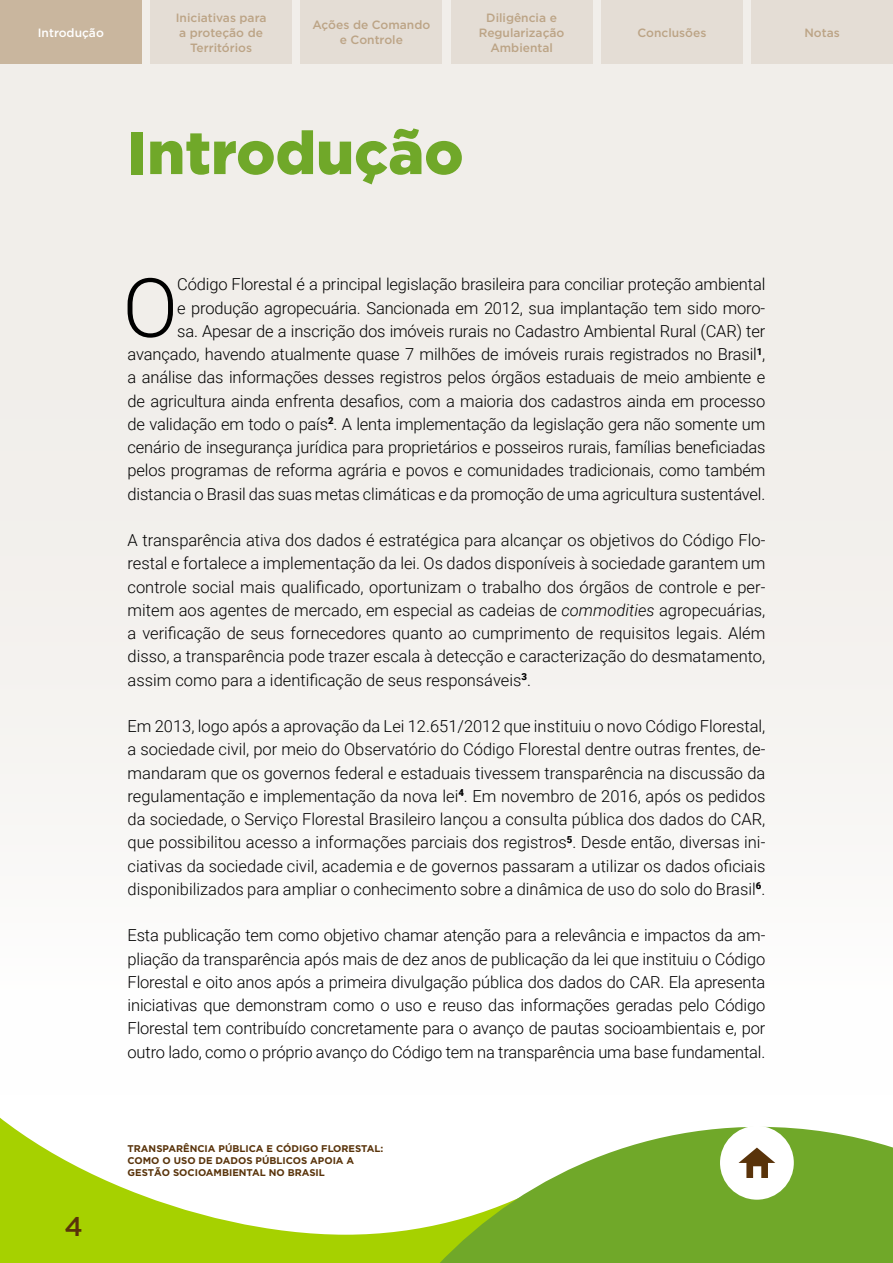
<style>
.page{position:relative;width:893px;height:1263px;background:#fff}
.page>*{position:absolute;margin:0;border:0;box-sizing:border-box;transform-origin:0 0}
.t1{font:300 81.9px "Roboto";color:#000}
.t2{font:900 60px "Gotham";color:#70a829}
.t3{font:500 27px "Gotham";color:#59330a}
.t4{font:300 16.5px/23.2px "Roboto";letter-spacing:-.01em;color:#000;text-align:justify}
.t5{font:500 12px/15px "Gotham";color:#bca486;text-align:center}
.t6{font:500 12px "Gotham";color:#fff}
.t7{font:700 9.75px/12px "Gotham";color:#59330a}
.s1{font-style:italic}
</style>
<div class="page">
<div style="left:0;top:0;width:893px;height:1094px;background:#f1eeea"></div>
<div style="left:0;top:0;width:142px;height:64px;background:#c9b69e"></div>
<div style="left:150px;top:0;width:142px;height:64px;background:#e4ddd5"></div>
<div style="left:300px;top:0;width:142px;height:64px;background:#e4ddd5"></div>
<div style="left:451px;top:0;width:141px;height:64px;background:#e4ddd5"></div>
<div style="left:601px;top:0;width:142px;height:64px;background:#e4ddd5"></div>
<svg style="left:0;top:1048px;width:549px;height:215px"></svg>
<svg style="left:403px;top:1127px;width:490px;height:136px;fill:#70a829"></svg>
<div style="left:720px;top:1126px;width:74px;height:74px;background:#fff;border-radius:50%"></div>
<svg style="left:738px;top:1147px;width:37px;height:31px"></svg>
<div style="left:751px;top:0;width:142px;height:64px;background:#e4ddd5"></div>
<p class="t6" style="left:38px;top:25px;width:68px">Introdução</p>
<p class="t5" style="left:176px;top:10px;width:92px">Iniciativas para a proteção de<br>Territórios</p>
<p class="t5" style="left:312px;top:17px;width:119px">Ações de Comando e Controle</p>
<p class="t5" style="left:479px;top:10px;width:87px">Diligência e<br>Regularização<br>Ambiental</p>
<h2 class="t2" style="left:128px;top:118px;width:338px">Introdução</h2>
<p class="t5" style="left:637px;top:25px;width:70px">Conclusões</p>
<h3 class="t3" style="left:65px;top:1208px;width:20px">4</h3>
<h1 class="t1" style="left:123px;top:250px;width:57px">O</h1>
<p class="t4" style="left:128px;top:272px;width:639px;text-align:right">Código Florestal é a principal legislação brasileira para conciliar proteção ambiental<br>e produção agropecuária. Sancionada em 2012, sua implantação tem sido moro-<br>sa. Apesar de a inscrição dos imóveis rurais no Cadastro Ambiental Rural (CAR) ter avançado, havendo atualmente quase 7 milhões de imóveis rurais registrados no Brasil<sup>1</sup>, a análise das informações desses registros pelos órgãos estaduais de meio ambiente e de agricultura ainda enfrenta desafios, com a maioria dos cadastros ainda em processo de validação em todo o país<sup>2</sup>. A lenta implementação da legislação gera não somente um cenário de insegurança jurídica para proprietários e posseiros rurais, famílias beneficiadas pelos programas de reforma agrária e povos e comunidades tradicionais, como também distancia o Brasil das suas metas climáticas e da promoção de uma agricultura sustentável.</p>
<p class="t4" style="left:128px;top:528px;width:639px">A transparência ativa dos dados é estratégica para alcançar os objetivos do Código Flo&shy;restal e fortalece a implementação da lei. Os dados disponíveis à sociedade garantem um controle social mais qualificado, oportunizam o trabalho dos órgãos de controle e per&shy;mitem aos agentes de mercado, em especial as cadeias de <span class="s1">commodities</span> agropecuárias, a verificação de seus fornecedores quanto ao cumprimento de requisitos legais. Além disso, a transparência pode trazer escala à detecção e caracterização do desmatamento, assim como para a identificação de seus responsáveis<sup>3</sup>.</p>
<p class="t4" style="left:128px;top:714px;width:639px">Em 2013, logo após a aprovação da Lei 12.651/2012 que instituiu o novo Código Florestal, a sociedade civil, por meio do Observatório do Código Florestal dentre outras frentes, de&shy;mandaram que os governos federal e estaduais tivessem transparência na discussão da regulamentação e implementação da nova lei<sup>4</sup>. Em novembro de 2016, após os pedidos da sociedade, o Serviço Florestal Brasileiro lançou a consulta pública dos dados do CAR, que possibilitou acesso a informações parciais dos registros<sup>5</sup>. Desde então, diversas ini&shy;ciativas da sociedade civil, academia e de governos passaram a utilizar os dados oficiais disponibilizados para ampliar o conhecimento sobre a dinâmica de uso do solo do Brasil<sup>6</sup>.</p>
<p class="t4" style="left:128px;top:923px;width:639px">Esta publicação tem como objetivo chamar atenção para a relevância e impactos da am&shy;pliação da transparência após mais de dez anos de publicação da lei que instituiu o Código Florestal e oito anos após a primeira divulgação pública dos dados do CAR. Ela apresenta iniciativas que demonstram como o uso e reuso das informações geradas pelo Código Florestal tem contribuído concretamente para o avanço de pautas socioambientais e, por outro lado, como o próprio avanço do Código tem na transparência uma base fundamental.</p>
<p class="t7" style="left:128px;top:1142px;width:257px">TRANSPARÊNCIA PÚBLICA E CÓDIGO FLORESTAL:<br>COMO O USO DE DADOS PÚBLICOS APOIA A<br>GESTÃO SOCIOAMBIENTAL NO BRASIL</p>
<p class="t5" style="left:804px;top:25px;width:37px">Notas</p>
</div>
